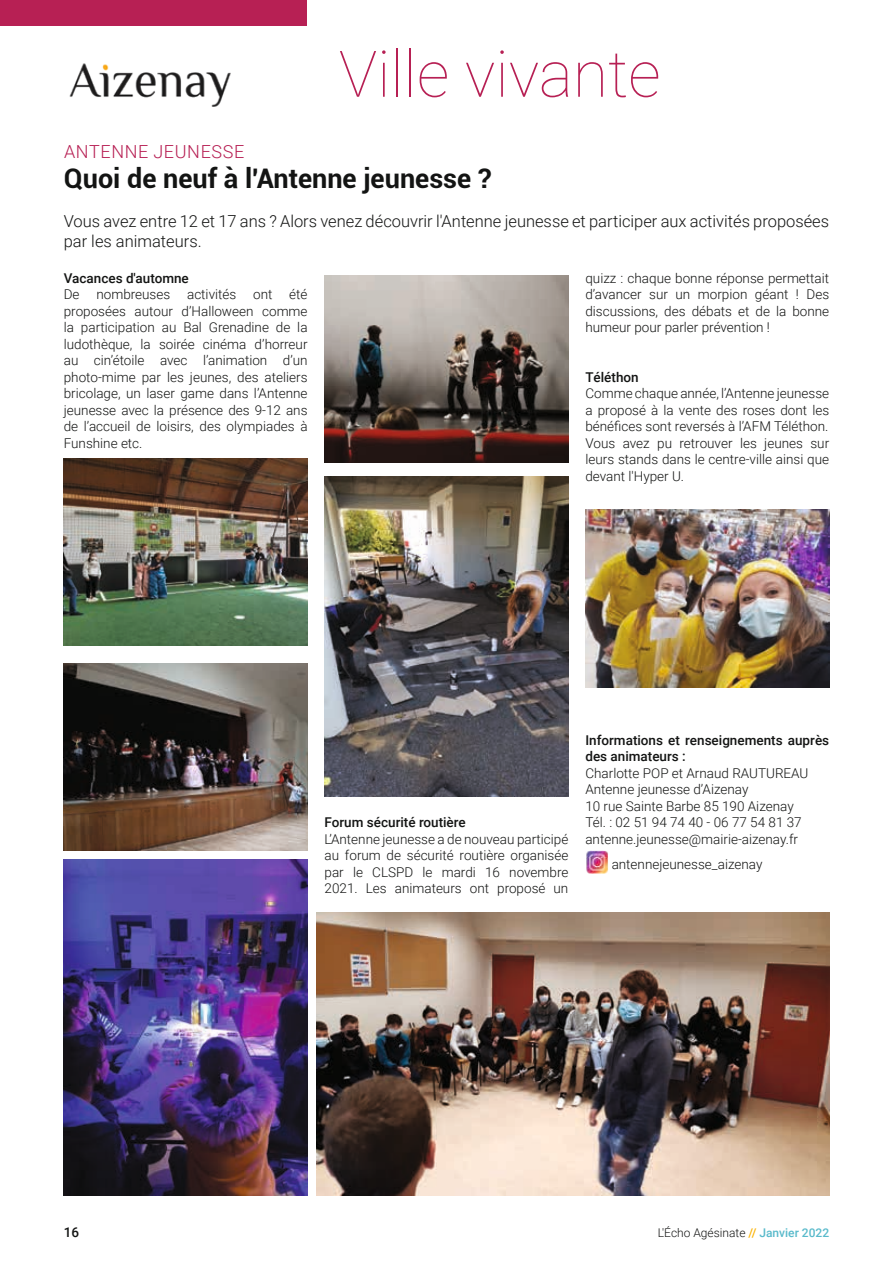
<style>
.page{position:relative;width:893px;height:1263px;background:#fff}
.page>*{position:absolute;margin:0;border:0;box-sizing:border-box;transform-origin:0 0}
.t1{font:100 64.35px "Roboto";color:#b72054}
.t2{font:700 27px "Roboto";color:#131413}
.t3{font:300 18px "Roboto";letter-spacing:.035em;color:#b72054}
.t4{font:300 16.5px/19.5px "Roboto";color:#131413}
.t5{font:300 13.5px/16.5px "Roboto";color:#131413;text-align:justify}
.t6{font:500 13.5px/16.5px "Roboto";color:#131413}
.t7{font:300 12px "Roboto";color:#131413}
.s1{font-weight:500;color:#fbb200}
.s2{font-weight:500;color:#59bacb}
</style>
<div class="page">
<div style="left:0;top:0;width:306px;height:26px;background:#b72054"></div>
<img style="left:69px;top:63px;width:162px;height:43px">
<img style="left:586px;top:851px;width:22px;height:22px">
<img style="left:64px;top:459px;width:244px;height:186px">
<img style="left:64px;top:664px;width:244px;height:186px">
<img style="left:325px;top:275px;width:243px;height:187px">
<img style="left:325px;top:477px;width:243px;height:319px">
<img style="left:64px;top:859px;width:244px;height:336px">
<img style="left:585px;top:509px;width:244px;height:179px">
<img style="left:316px;top:912px;width:513px;height:283px">
<h1 class="t1" style="left:339px;top:29px;width:323px">Ville vivante</h1>
<h3 class="t3" style="left:64px;top:139px;width:182px">ANTENNE JEUNESSE</h3>
<h2 class="t2" style="left:64px;top:159px;width:429px">Quoi de neuf à l'Antenne jeunesse ?</h2>
<p class="t4" style="left:64px;top:211px;width:767px">Vous avez entre 12 et 17 ans ? Alors venez découvrir l'Antenne jeunesse et participer aux activités proposées par les animateurs.</p>
<p class="t6" style="left:64px;top:269px;width:127px">Vacances d'automne</p>
<p class="t5" style="left:64px;top:286px;width:245px">De nombreuses activités ont été proposées autour d’Halloween comme la participation au Bal Grenadine de la ludothèque, la soirée cinéma d’horreur au cin’étoile avec l’animation d’un photo-mime par les jeunes, des ateliers bricolage, un laser game dans l’Antenne jeunesse avec la présence des 9-12 ans de l’accueil de loisirs, des olympiades à Funshine etc.</p>
<p class="t5" style="left:585px;top:269px;width:245px">quizz : chaque bonne réponse permettait d’avancer sur un morpion géant ! Des discussions, des débats et de la bonne humeur pour parler prévention !</p>
<p class="t6" style="left:585px;top:368px;width:55px">Téléthon</p>
<p class="t5" style="left:585px;top:384px;width:245px">Comme chaque année, l’Antenne jeunesse a proposé à la vente des roses dont les bénéfices sont reversés à l’AFM Téléthon.<br>Vous avez pu retrouver les jeunes sur leurs stands dans le centre-ville ainsi que devant l'Hyper U.</p>
<p class="t6" style="left:325px;top:813px;width:143px">Forum sécurité routière</p>
<p class="t5" style="left:325px;top:830px;width:245px">L’Antenne jeunesse a de nouveau participé au forum de sécurité routière organisée par le CLSPD le mardi 16 novembre 2021. Les animateurs ont proposé un</p>
<p class="t6" style="left:585px;top:731px;width:245px">Informations et renseignements auprès des animateurs :</p>
<p class="t5" style="left:585px;top:764px;width:225px;text-align:left">Charlotte POP et Arnaud RAUTUREAU Antenne jeunesse d’Aizenay<br>10 rue Sainte Barbe 85 190 Aizenay Tél. : 02 51 94 74 40 - 06 77 54 81 37 antenne.jeunesse@mairie-aizenay.fr</p>
<p class="t5" style="left:612px;top:855px;width:152px">antennejeunesse_aizenay</p>
<p class="t6" style="left:64px;top:1224px;width:17px">16</p>
<p class="t7" style="left:658px;top:1225px;width:173px">L'Écho Agésinate <span class="s1">//</span> <span class="s2">Janvier 2022</span></p>
</div>
